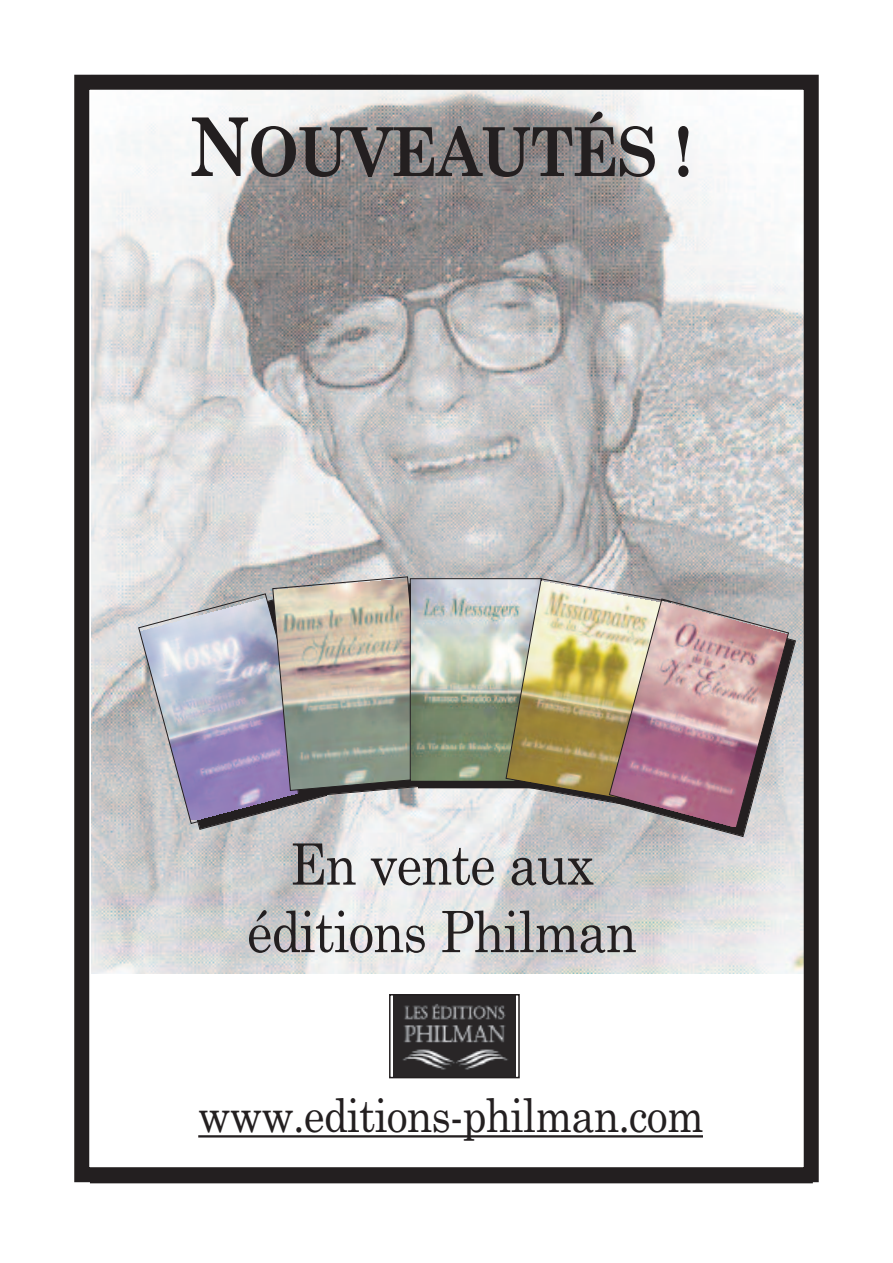
<style>
.page{position:relative;width:893px;height:1263px;background:#fff}
.page>*{position:absolute;margin:0;border:0;box-sizing:border-box;transform-origin:0 0}
.t1{font:700 67.5px "Century Schoolbook";letter-spacing:-.025em;color:#231f20;scale:.9 1}
.t2{font:57px/67.5px "Century Schoolbook";letter-spacing:-.02em;color:#231f20;text-align:center;scale:.9 1}
.t3{font:46.5px "Century Schoolbook";letter-spacing:-.02em;color:#231f20;scale:.9 1}
.s1{font-size:81px}
</style>
<div class="page">
<img style="left:91px;top:91px;width:712px;height:883px">
<hr style="left:198px;top:1135px;width:505px;height:2px;background:#231f20">
<img style="left:393px;top:997px;width:123px;height:78px">
<div style="left:389px;top:994px;width:131px;height:84px;border:2px solid #231f20"></div>
<hr style="left:90px;top:1181px;width:723px;height:2px;background:#231f20">
<div style="left:74px;top:75px;width:745px;height:1107px;border:15px solid #231f20"></div>
<img style="left:138px;top:576px;width:296px;height:254px">
<img style="left:412px;top:580px;width:93px;height:200px">
<div style="left:410px;top:578px;width:132px;height:204px;border:1px solid #231f20"></div>
<img style="left:505px;top:578px;width:291px;height:259px">
<p class="t1" style="left:189px;top:113px;width:560px"><span class="s1">N</span>OUVEAUTÉS !</p>
<p class="t2" style="left:247px;top:831px;width:435px">En vente aux éditions Philman</p>
<p class="t3" style="left:198px;top:1088px;width:563px">www.editions-philman.com</p>
</div>
